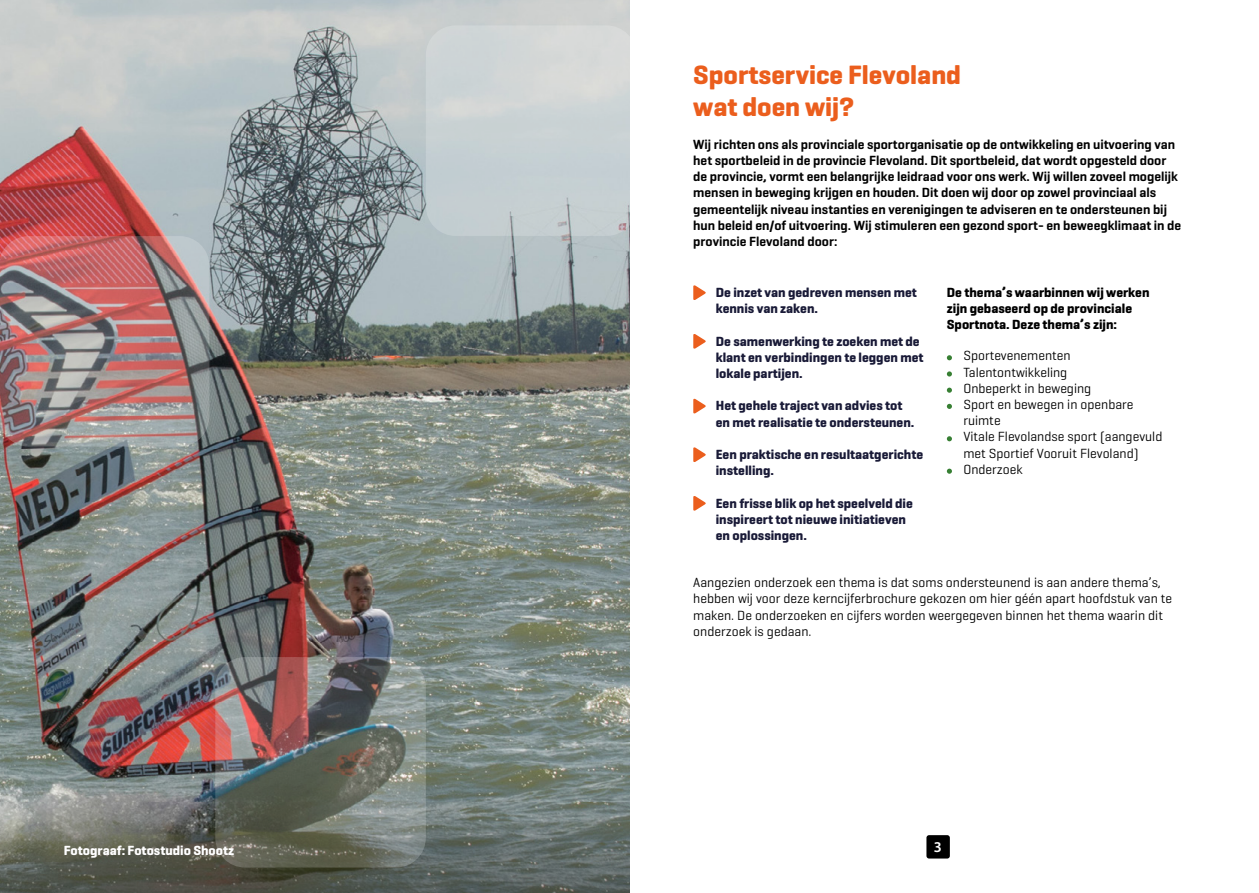
<style>
.page{position:relative;width:1259px;height:893px;background:#fff}
.page>*{position:absolute;margin:0;border:0;box-sizing:border-box;transform-origin:0 0}
.t1{font:700 27px/32.4px "Geogrotesque";color:#eb5e1d}
.t2{font:600 15px "Myriad Pro";color:#fff}
.t3{font:600 13.5px/16.2px "Geogrotesque";color:#000}
.t4{font:13.5px/16.2px "Geogrotesque";color:#000}
.t5{font:700 13.5px/16.2px "Geogrotesque";color:#191a37}
.t6{font:700 13.5px/16.2px "Geogrotesque";color:#000}
.t7{font:700 13.5px "Geogrotesque";color:#fff}
</style>
<div class="page">
<img style="left:0;top:0;width:629px;height:785px">
<svg style="left:0;top:785px;width:629px;height:108px;background:#676d67"></svg>
<div style="left:926px;top:835px;width:24px;height:23px;background:#000;border-radius:3px"></div>
<svg style="left:693px;top:285px;width:12px;height:15px"></svg>
<svg style="left:693px;top:334px;width:12px;height:15px"></svg>
<svg style="left:693px;top:399px;width:12px;height:14px"></svg>
<svg style="left:693px;top:447px;width:12px;height:15px"></svg>
<svg style="left:693px;top:496px;width:12px;height:15px"></svg>
<svg style="left:947px;top:355px;width:5px;height:5px"></svg>
<svg style="left:947px;top:371px;width:5px;height:6px"></svg>
<svg style="left:947px;top:388px;width:5px;height:5px"></svg>
<svg style="left:947px;top:404px;width:5px;height:5px"></svg>
<svg style="left:947px;top:436px;width:5px;height:5px"></svg>
<svg style="left:947px;top:469px;width:5px;height:5px"></svg>
<img style="left:0;top:236px;width:209px;height:211px">
<img style="left:215px;top:657px;width:211px;height:210px;border-radius:30px">
<svg style="left:426px;top:25px;width:210px;height:211px;background:#ccd3d5"></svg>
<p class="t7" style="left:64px;top:842px;width:172px">Fotograaf: Fotostudio Shootz</p>
<h1 class="t1" style="left:693px;top:59px;width:269px">Sportservice Flevoland wat doen wij?</h1>
<p class="t3" style="left:693px;top:136px;width:489px">Wij richten ons als provinciale sportorganisatie op de ontwikkeling en uitvoering van het sportbeleid in de provincie Flevoland. Dit sportbeleid, dat wordt opgesteld door de provincie, vormt een belangrijke leidraad voor ons werk. Wij willen zoveel mogelijk mensen in beweging krijgen en houden. Dit doen wij door op zowel provinciaal als gemeentelijk niveau instanties en verenigingen te adviseren en te ondersteunen bij hun beleid en/of uitvoering. Wij stimuleren een gezond sport- en beweegklimaat in de provincie Flevoland door:</p>
<p class="t5" style="left:716px;top:284px;width:202px">De inzet van gedreven mensen met kennis van zaken.</p>
<p class="t5" style="left:716px;top:333px;width:209px">De samenwerking te zoeken met de klant en verbindingen te leggen met lokale partijen.</p>
<p class="t5" style="left:716px;top:398px;width:200px">Het gehele traject van advies tot en met realisatie te ondersteunen.</p>
<p class="t5" style="left:716px;top:446px;width:209px">Een praktische en resultaatgerichte instelling.</p>
<p class="t5" style="left:716px;top:495px;width:199px">Een frisse blik op het speelveld die inspireert tot nieuwe initiatieven en oplossingen.</p>
<p class="t6" style="left:947px;top:284px;width:204px">De thema’s waarbinnen wij werken zijn gebaseerd op de provinciale<br>Sportnota. Deze thema’s zijn:</p>
<p class="t4" style="left:963px;top:347px;width:200px">Sportevenementen<br>Talentontwikkeling<br>Onbeperkt in beweging<br>Sport en bewegen in openbare ruimte<br>Vitale Flevolandse sport (aangevuld met Sportief Vooruit Flevoland)<br>Onderzoek</p>
<p class="t4" style="left:693px;top:574px;width:480px">Aangezien onderzoek een thema is dat soms ondersteunend is aan andere thema’s, hebben wij voor deze kerncijferbrochure gekozen om hier géén apart hoofdstuk van te maken. De onderzoeken en cijfers worden weergegeven binnen het thema waarin dit onderzoek is gedaan.</p>
<p class="t2" style="left:934px;top:837px;width:10px">3</p>
</div>
